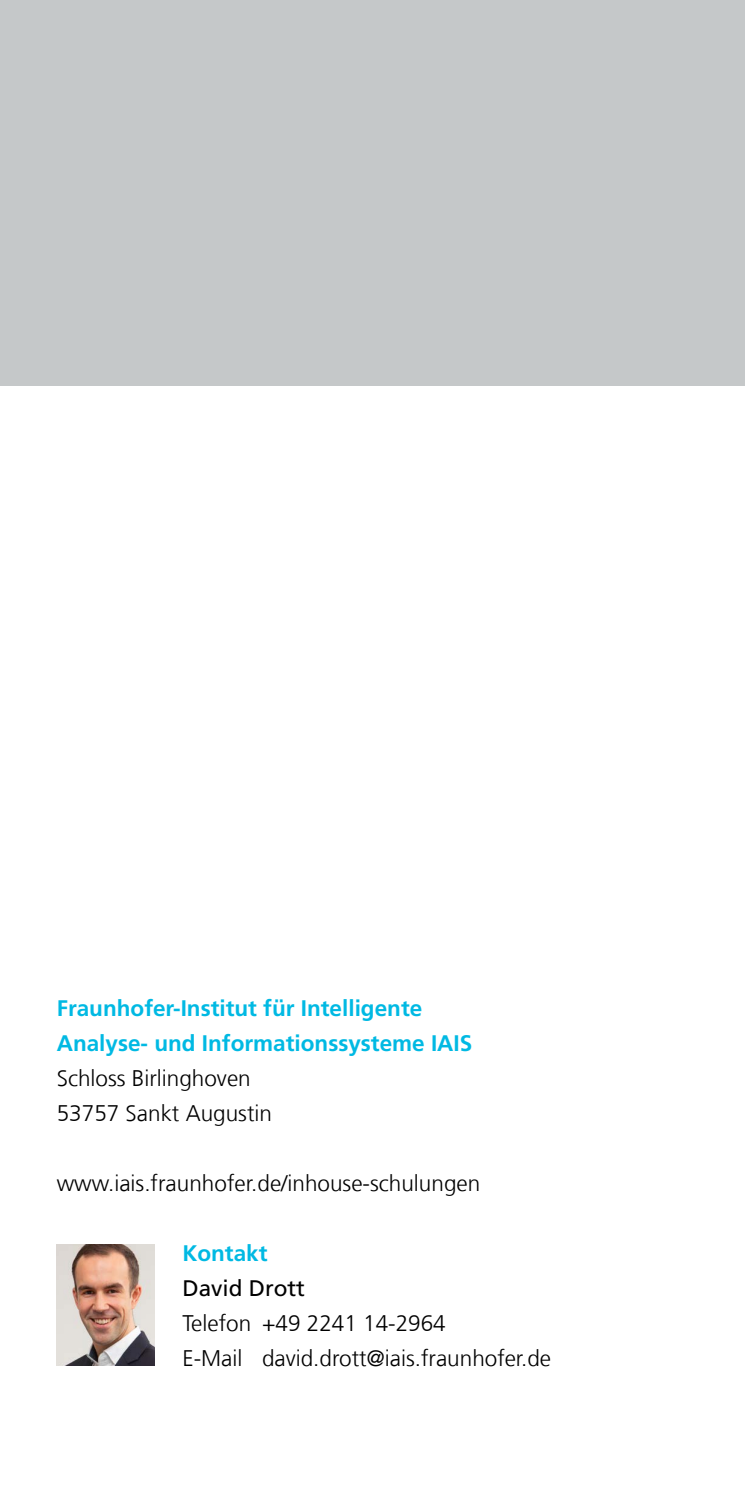
<style>
.page{position:relative;width:745px;height:1489px;background:#fff}
.page>*{position:absolute;margin:0;border:0;box-sizing:border-box;transform-origin:0 0}
.t1{font:300 22.5px/35px "Frutiger LT Com";color:#000}
.t2{font:700 22.5px/35px "Frutiger LT Com";color:#00b9e3}
.t3{font:22.5px "Frutiger LT Com";color:#000}
</style>
<div class="page">
<div style="left:0;top:0;width:744px;height:385px;background:#c5c8c9"></div>
<img style="left:57px;top:1244px;width:97px;height:121px">
<hr style="left:744px;top:464px;width:1px;height:166px;background:#006b90">
<p class="t2" style="left:57px;top:990px;width:417px">Fraunhofer-Institut für Intelligente<br>Analyse- und Informationssysteme IAIS</p>
<p class="t1" style="left:57px;top:1060px;width:217px">Schloss Birlinghoven<br>53757 Sankt Augustin</p>
<p class="t1" style="left:57px;top:1165px;width:425px">www.iais.fraunhofer.de/inhouse-schulungen</p>
<p class="t2" style="left:182px;top:1235px;width:87px">Kontakt</p>
<p class="t3" style="left:182px;top:1274px;width:124px">David Drott</p>
<p class="t1" style="left:182px;top:1305px;width:370px">Telefon +49 2241 14-2964<br>E-Mail david.drott@iais.fraunhofer.de</p>
</div>
